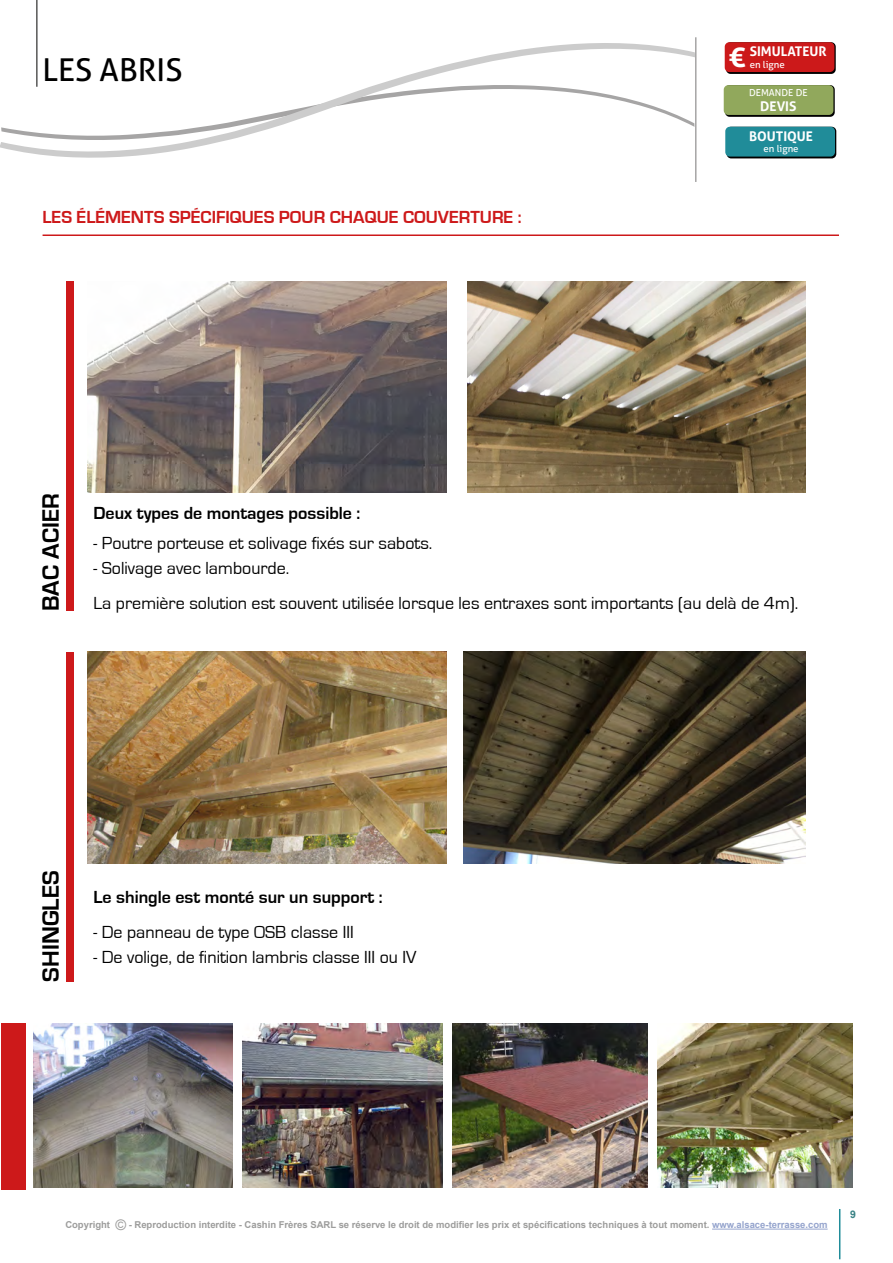
<style>
.page{position:relative;width:893px;height:1263px;background:#fff}
.page>*{position:absolute;margin:0;border:0;box-sizing:border-box;transform-origin:0 0}
.t1{font:31.5px "Aller";color:#000}
.t2{font:700 27.3px "Aller";color:#fff}
.t3{font:700 24.3px "Eurostile";color:#000}
.t4{font:18px/34.5px "Eurostile";color:#000}
.t5{font:700 18px "Eurostile";color:#000}
.t6{font:700 18px "Eurostile";color:#cd191a}
.t7{font:700 13.35px "Aller";color:#fff}
.t8{font:700 10.5px "Arial";color:#3b8386}
.t9{font:9.6px "Aller";color:#fff}
.t10{font:700 9.45px "Arial";color:#9d9d9c}
.s1{font-weight:400;font-size:14.55px}
.s2{color:#95a4cd}
</style>
<div class="page">
<svg style="left:0;top:43px;width:695px;height:115px"></svg>
<hr style="left:695px;top:37px;width:1px;height:145px;background:#a6a5a5">
<hr style="left:36px;top:0;width:2px;height:87px;background:#575756">
<hr style="left:43px;top:234px;width:796px;height:2px;background:#cd191a">
<img style="left:33px;top:1023px;width:200px;height:164px">
<img style="left:453px;top:1023px;width:195px;height:164px">
<img style="left:658px;top:1023px;width:195px;height:164px">
<div style="left:1px;top:1023px;width:24px;height:166px;background:#cd191a"></div>
<img style="left:467px;top:281px;width:338px;height:212px">
<img style="left:463px;top:652px;width:342px;height:211px">
<img style="left:88px;top:281px;width:358px;height:212px">
<img style="left:88px;top:652px;width:358px;height:211px">
<div style="left:66px;top:281px;width:8px;height:330px;background:#cd191a"></div>
<div style="left:66px;top:652px;width:8px;height:329px;background:#cd191a"></div>
<img style="left:243px;top:1023px;width:199px;height:164px">
<svg style="left:726px;top:42px;width:110px;height:32px"></svg>
<div style="left:725px;top:42px;width:109px;height:30px;background:#cc191a;border-radius:5px"></div>
<svg style="left:725px;top:85px;width:110px;height:32px"></svg>
<div style="left:724px;top:85px;width:109px;height:30px;background:#91a85c;border-radius:5px"></div>
<svg style="left:727px;top:127px;width:109px;height:31px"></svg>
<div style="left:725px;top:127px;width:110px;height:30px;background:#208c99;border-radius:5px"></div>
<hr style="left:712px;top:1228px;width:116px;height:1px;background:#95a4cd">
<hr style="left:839px;top:1209px;width:1px;height:50px;background:#208c99">
<h1 class="t1" style="left:43px;top:50px;width:142px">LES ABRIS</h1>
<p class="t6" style="left:43px;top:208px;width:481px">LES ÉLÉMENTS SPÉCIFIQUES POUR CHAQUE COUVERTURE :</p>
<p class="t7" style="left:750px;top:43px;width:78px">SIMULATEUR</p>
<h2 class="t2" style="left:729px;top:40px;width:18px">€</h2>
<p class="t9" style="left:750px;top:58px;width:37px">en ligne</p>
<p class="t9" style="left:749px;top:87px;width:60px">DEMANDE DE</p>
<p class="t7" style="left:760px;top:98px;width:38px">DEVIS</p>
<p class="t7" style="left:749px;top:128px;width:65px">BOUTIQUE</p>
<p class="t9" style="left:763px;top:143px;width:37px">en ligne</p>
<h3 class="t3" style="left:38px;top:611px;width:119px;rotate:-90deg">BAC ACIER</h3>
<p class="t5" style="left:94px;top:503px;width:268px">Deux types de montages possible :</p>
<p class="t4" style="left:94px;top:526px;width:340px">- Poutre porteuse et solivage fixés sur sabots.</p>
<p class="t4" style="left:94px;top:551px;width:706px">- Solivage avec lambourde.<br>La première solution est souvent utilisée lorsque les entraxes sont importants (au delà de 4m).</p>
<h3 class="t3" style="left:38px;top:981px;width:112px;rotate:-90deg">SHINGLES</h3>
<p class="t5" style="left:94px;top:887px;width:291px">Le shingle est monté sur un support :</p>
<p class="t4" style="left:94px;top:915px;width:262px">- De panneau de type OSB classe III</p>
<p class="t4" style="left:94px;top:940px;width:324px">- De volige, de finition lambris classe III ou IV</p>
<p class="t10" style="left:65px;top:1218px;width:764px">Copyright <span class="s1">©</span> - Reproduction interdite - Cashin Frères SARL se réserve le droit de modifier les prix et spécifications techniques à tout moment. <span class="s2">www.alsace-terrasse.com</span></p>
<p class="t8" style="left:850px;top:1207px;width:7px">9</p>
</div>
